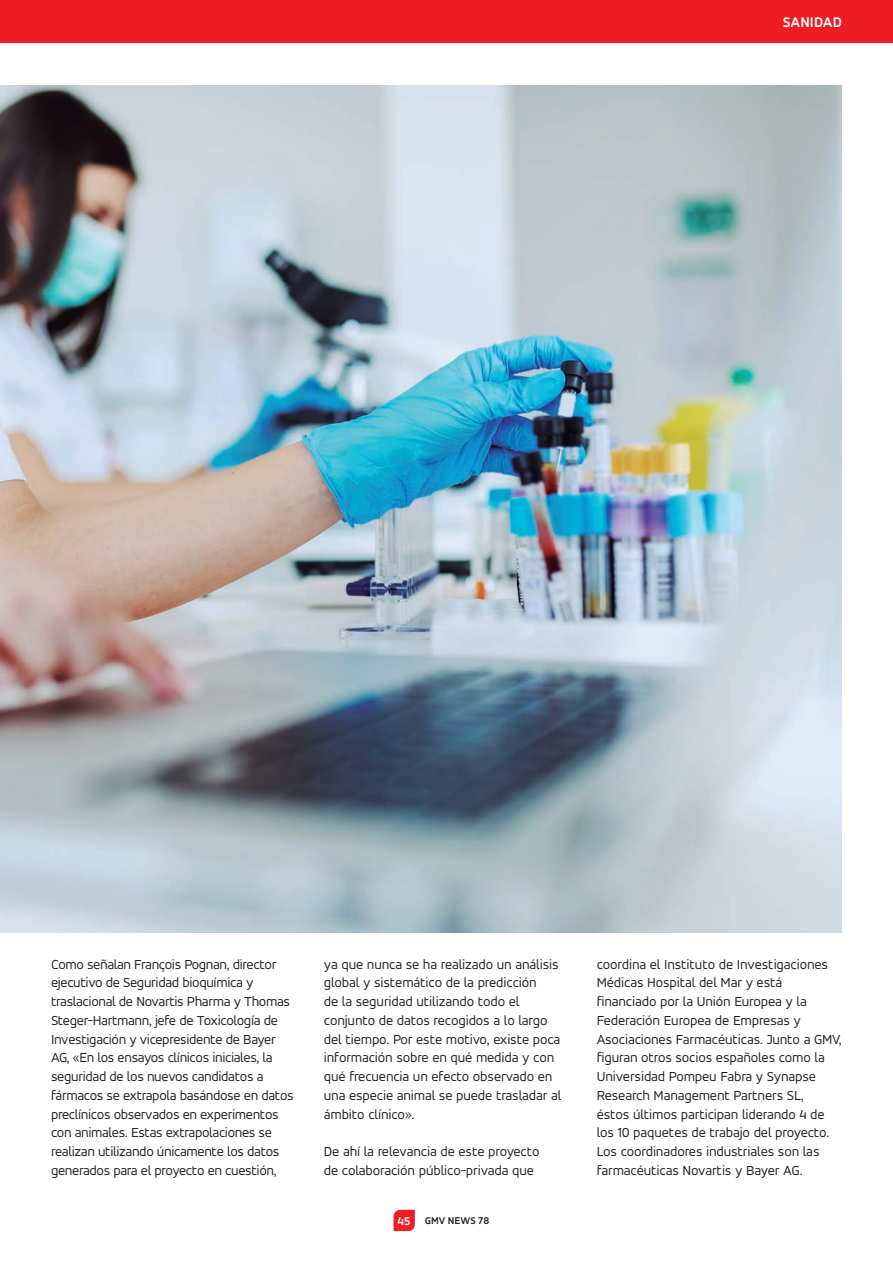
<style>
.page{position:relative;width:893px;height:1263px;background:#fff}
.page>*{position:absolute;margin:0;border:0;box-sizing:border-box;transform-origin:0 0}
.t1{font:700 15px "Accord Alternate";color:#fff}
.Texto_GENERAL{font:14.25px/18.8px "Accord Alternate";letter-spacing:-.01em;color:#231f20}
.numero_pie_de_pagina{font:700 12px "Accord Alternate";color:#fff}
.pie_de_pagina{font:700 10.5px "Accord Alternate";color:#231f20}
</style>
<div class="page">
<svg style="left:394px;top:1210px;width:21px;height:21px"></svg>
<img style="left:0;top:85px;width:842px;height:847px">
<div style="left:0;top:0;width:893px;height:43px;background:#ee1d23"></div>
<p class="t1" style="left:783px;top:13px;width:61px">SANIDAD</p>
<p class="Texto_GENERAL" style="left:51px;top:954px;width:244px">Como señalan François Pognan, director ejecutivo de Seguridad bioquímica y traslacional de Novartis Pharma y Thomas Steger-Hartmann, jefe de Toxicología de Investigación y vicepresidente de Bayer AG, «En los ensayos clínicos iniciales, la seguridad de los nuevos candidatos a fármacos se extrapola basándose en datos preclínicos observados en experimentos con animales. Estas extrapolaciones se realizan utilizando únicamente los datos generados para el proyecto en cuestión,</p>
<p class="Texto_GENERAL" style="left:324px;top:954px;width:239px">ya que nunca se ha realizado un análisis global y sistemático de la predicción<br>de la seguridad utilizando todo el conjunto de datos recogidos a lo largo del tiempo. Por este motivo, existe poca información sobre en qué medida y con qué frecuencia un efecto observado en una especie animal se puede trasladar al ámbito clínico».</p>
<p class="Texto_GENERAL" style="left:324px;top:1142px;width:217px">De ahí la relevancia de este proyecto de colaboración público-privada que</p>
<p class="numero_pie_de_pagina" style="left:397px;top:1214px;width:15px">45</p>
<p class="pie_de_pagina" style="left:425px;top:1214px;width:66px">GMV NEWS 78</p>
<p class="Texto_GENERAL" style="left:597px;top:954px;width:246px">coordina el Instituto de Investigaciones Médicas Hospital del Mar y está financiado por la Unión Europea y la Federación Europea de Empresas y Asociaciones Farmacéuticas. Junto a GMV, figuran otros socios españoles como la Universidad Pompeu Fabra y Synapse Research Management Partners SL,<br>éstos últimos participan liderando 4 de los 10 paquetes de trabajo del proyecto.<br>Los coordinadores industriales son las farmacéuticas Novartis y Bayer AG.</p>
</div>
